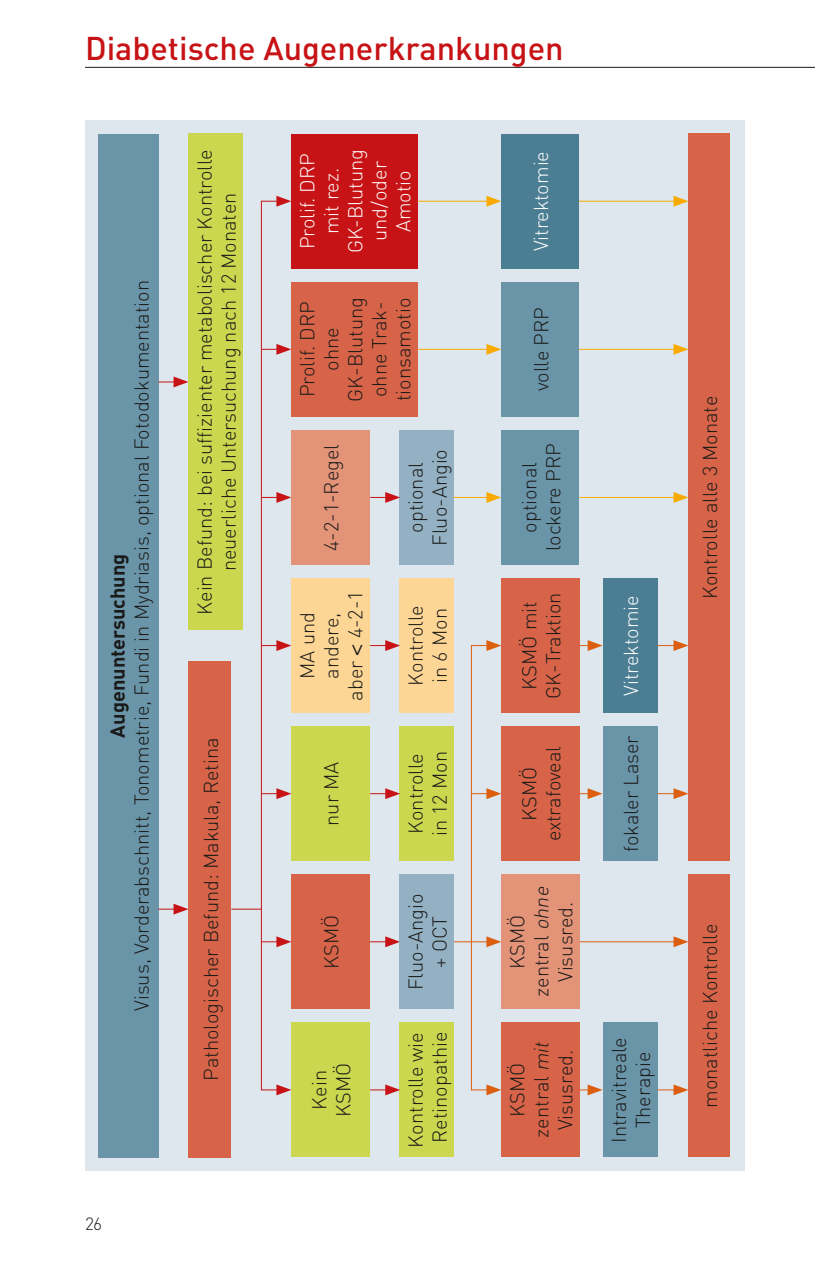
<style>
.page{position:relative;width:815px;height:1276px;background:#fff}
.page>*{position:absolute;margin:0;border:0;box-sizing:border-box;transform-origin:0 0}
.t1{font:500 32.5px "DIN";color:#c71315}
.t2{font:300 20px/24px "DIN";color:#1a1a18;text-align:center}
.t3{font:300 20px/24px "DIN";color:#fff;text-align:center}
.t4{font:700 20px "DIN";color:#1a1a18}
.t5{font:300 17.5px "DIN";color:#1a1a18}
.s1{font-family:"DIN Neuzeit Grotesk";font-weight:700;font-stretch:condensed}
.s2{font-style:italic}
</style>
<div class="page">
<hr style="left:85px;top:67px;width:730px;height:1px;background:#1a1a18">
<div style="left:85px;top:120px;width:659px;height:1050px;background:#dde7ed"></div>
<div style="left:99px;top:134px;width:60px;height:1023px;background:#6a94a8"></div>
<div style="left:189px;top:661px;width:42px;height:496px;background:#d76449"></div>
<div style="left:291px;top:1022px;width:79px;height:135px;background:#cbd74e"></div>
<div style="left:501px;top:1022px;width:79px;height:135px;background:#d76449"></div>
<div style="left:603px;top:1022px;width:54px;height:135px;background:#6a94a8"></div>
<div style="left:400px;top:1022px;width:54px;height:135px;background:#cbd74e"></div>
<div style="left:291px;top:874px;width:79px;height:135px;background:#d76449"></div>
<div style="left:291px;top:726px;width:79px;height:135px;background:#cbd74e"></div>
<div style="left:501px;top:726px;width:79px;height:135px;background:#d76449"></div>
<div style="left:603px;top:726px;width:54px;height:135px;background:#6a94a8"></div>
<div style="left:400px;top:726px;width:54px;height:135px;background:#cbd74e"></div>
<div style="left:291px;top:578px;width:79px;height:135px;background:#fdd695"></div>
<div style="left:501px;top:578px;width:79px;height:135px;background:#d76449"></div>
<div style="left:603px;top:578px;width:54px;height:135px;background:#4b7e93"></div>
<div style="left:400px;top:578px;width:54px;height:135px;background:#fdd695"></div>
<div style="left:291px;top:430px;width:79px;height:135px;background:#e39378"></div>
<div style="left:400px;top:430px;width:54px;height:135px;background:#93b1c2"></div>
<div style="left:291px;top:282px;width:127px;height:135px;background:#d76449"></div>
<div style="left:688px;top:134px;width:42px;height:727px;background:#d76449"></div>
<div style="left:688px;top:874px;width:42px;height:283px;background:#d76449"></div>
<div style="left:291px;top:134px;width:127px;height:134px;background:#c71315"></div>
<div style="left:189px;top:134px;width:54px;height:496px;background:#cbd74e"></div>
<svg style="left:159px;top:903px;width:30px;height:11px"></svg>
<hr style="left:231px;top:908px;width:30px;height:1px;background:#c71315">
<hr style="left:441px;top:941px;width:30px;height:1px;background:#db5f0e">
<svg style="left:263px;top:936px;width:28px;height:11px"></svg>
<svg style="left:473px;top:936px;width:28px;height:11px"></svg>
<svg style="left:580px;top:1084px;width:23px;height:11px"></svg>
<svg style="left:657px;top:1084px;width:31px;height:11px"></svg>
<svg style="left:580px;top:788px;width:23px;height:11px"></svg>
<svg style="left:657px;top:788px;width:31px;height:11px"></svg>
<svg style="left:370px;top:1084px;width:30px;height:11px"></svg>
<svg style="left:263px;top:788px;width:28px;height:11px"></svg>
<svg style="left:473px;top:788px;width:28px;height:11px"></svg>
<hr style="left:574px;top:941px;width:104px;height:1px;background:#db5f0e">
<svg style="left:674px;top:936px;width:14px;height:11px"></svg>
<svg style="left:580px;top:640px;width:23px;height:11px"></svg>
<svg style="left:657px;top:640px;width:31px;height:11px"></svg>
<svg style="left:370px;top:936px;width:30px;height:11px"></svg>
<svg style="left:263px;top:640px;width:28px;height:11px"></svg>
<svg style="left:370px;top:788px;width:30px;height:11px"></svg>
<svg style="left:263px;top:492px;width:28px;height:11px"></svg>
<svg style="left:370px;top:640px;width:30px;height:11px"></svg>
<svg style="left:263px;top:344px;width:28px;height:11px"></svg>
<svg style="left:370px;top:492px;width:30px;height:11px"></svg>
<hr style="left:454px;top:497px;width:36px;height:1px;background:#f8aa00">
<svg style="left:486px;top:492px;width:15px;height:11px"></svg>
<hr style="left:579px;top:497px;width:99px;height:1px;background:#f8aa00">
<svg style="left:674px;top:492px;width:14px;height:11px"></svg>
<hr style="left:418px;top:349px;width:72px;height:1px;background:#f8aa00">
<svg style="left:486px;top:344px;width:15px;height:11px"></svg>
<hr style="left:532px;top:349px;width:146px;height:1px;background:#f8aa00">
<svg style="left:674px;top:344px;width:14px;height:11px"></svg>
<hr style="left:418px;top:201px;width:72px;height:1px;background:#f8aa00">
<svg style="left:486px;top:196px;width:15px;height:11px"></svg>
<hr style="left:532px;top:201px;width:146px;height:1px;background:#f8aa00">
<svg style="left:674px;top:196px;width:14px;height:11px"></svg>
<div style="left:261px;top:201px;width:20px;height:889px;border:1px solid #c71315"></div>
<svg style="left:276px;top:1084px;width:15px;height:11px"></svg>
<svg style="left:276px;top:196px;width:15px;height:11px"></svg>
<div style="left:471px;top:645px;width:20px;height:445px;border:1px solid #db5f0e"></div>
<svg style="left:486px;top:1084px;width:15px;height:11px"></svg>
<svg style="left:486px;top:640px;width:15px;height:11px"></svg>
<svg style="left:159px;top:376px;width:30px;height:11px"></svg>
<div style="left:400px;top:874px;width:54px;height:135px;background:#93b1c2"></div>
<div style="left:501px;top:874px;width:79px;height:135px;background:#e39378"></div>
<div style="left:501px;top:430px;width:78px;height:135px;background:#6a94a8"></div>
<div style="left:501px;top:282px;width:78px;height:135px;background:#6a94a8"></div>
<div style="left:501px;top:134px;width:78px;height:134px;background:#4b7e93"></div>
<h1 class="t1" style="left:85px;top:27px;width:480px">Diabetische Augenerkrankungen</h1>
<p class="t2" style="left:129px;top:1011px;width:732px;rotate:-90deg">Visus, Vorderabschnitt, Tonometrie, Fundi in Mydriasis, optional Fotodokumentation</p>
<p class="t4" style="left:105px;top:737px;width:185px;rotate:-90deg">Augenuntersuchung</p>
<p class="t2" style="left:192px;top:615px;width:467px;rotate:-90deg">Kein Befund: bei suffizienter metabolischer Kontrolle neuerliche Untersuchung nach 12 Monaten</p>
<p class="t2" style="left:199px;top:1080px;width:345px;rotate:-90deg">Pathologischer Befund: Makula, Retina</p>
<p class="t5" style="left:85px;top:1213px;width:19px">26</p>
<p class="t3" style="left:295px;top:253px;width:106px;rotate:-90deg">Prolif. DRP mit rez.<br>GK-Blutung und/oder<br>Amotio</p>
<p class="t2" style="left:295px;top:401px;width:106px;rotate:-90deg">Prolif. DRP ohne<br>GK-Blutung ohne Trak&shy;tionsamotio</p>
<p class="t2" style="left:319px;top:551px;width:108px;rotate:-90deg">4-2-1-Regel</p>
<p class="t2" style="left:403px;top:546px;width:98px;rotate:-90deg">optional<br>Fluo-Angio</p>
<p class="t3" style="left:529px;top:251px;width:102px;rotate:-90deg">Vitrektomie</p>
<p class="t2" style="left:529px;top:391px;width:85px;rotate:-90deg">volle PRP</p>
<p class="t2" style="left:517px;top:551px;width:109px;rotate:-90deg">optional lockere PRP</p>
<p class="t2" style="left:295px;top:700px;width:111px;rotate:-90deg">MA und andere, aber <span class="s1">&lt;</span> 4-2-1</p>
<p class="t2" style="left:517px;top:698px;width:108px;rotate:-90deg">KSMÖ mit<br>GK-Traktion</p>
<p class="t3" style="left:619px;top:696px;width:102px;rotate:-90deg">Vitrektomie</p>
<p class="t2" style="left:403px;top:686px;width:82px;text-align:left;rotate:-90deg">Kontrolle in 6 Mon</p>
<p class="t2" style="left:319px;top:825px;width:66px;rotate:-90deg">nur MA</p>
<p class="t2" style="left:319px;top:969px;width:52px;rotate:-90deg">KSMÖ</p>
<p class="t2" style="left:307px;top:1117px;width:52px;rotate:-90deg">Kein<br>KSMÖ</p>
<p class="t2" style="left:403px;top:836px;width:86px;text-align:left;rotate:-90deg">Kontrolle in 12 Mon</p>
<p class="t2" style="left:517px;top:841px;width:97px;rotate:-90deg">KSMÖ extrafoveal</p>
<p class="t2" style="left:619px;top:852px;width:118px;rotate:-90deg">fokaler Laser</p>
<p class="t2" style="left:403px;top:990px;width:98px;rotate:-90deg">Fluo-Angio + OCT</p>
<p class="t2" style="left:505px;top:996px;width:116px;rotate:-90deg">KSMÖ zentral <span class="s2">ohne<br></span>Visusred.</p>
<p class="t2" style="left:403px;top:1147px;width:117px;text-align:left;rotate:-90deg">Kontrolle wie<br>Retinopathie</p>
<p class="t2" style="left:505px;top:1137px;width:101px;rotate:-90deg">KSMÖ zentral <span class="s2">mit<br></span>Visusred.</p>
<p class="t2" style="left:607px;top:1142px;width:107px;rotate:-90deg">I ntravitreale<br>Therapie</p>
<p class="t2" style="left:698px;top:599px;width:205px;rotate:-90deg">Kontrolle alle 3 Monate</p>
<p class="t2" style="left:698px;top:1108px;width:186px;rotate:-90deg">monatliche Kontrolle</p>
</div>
